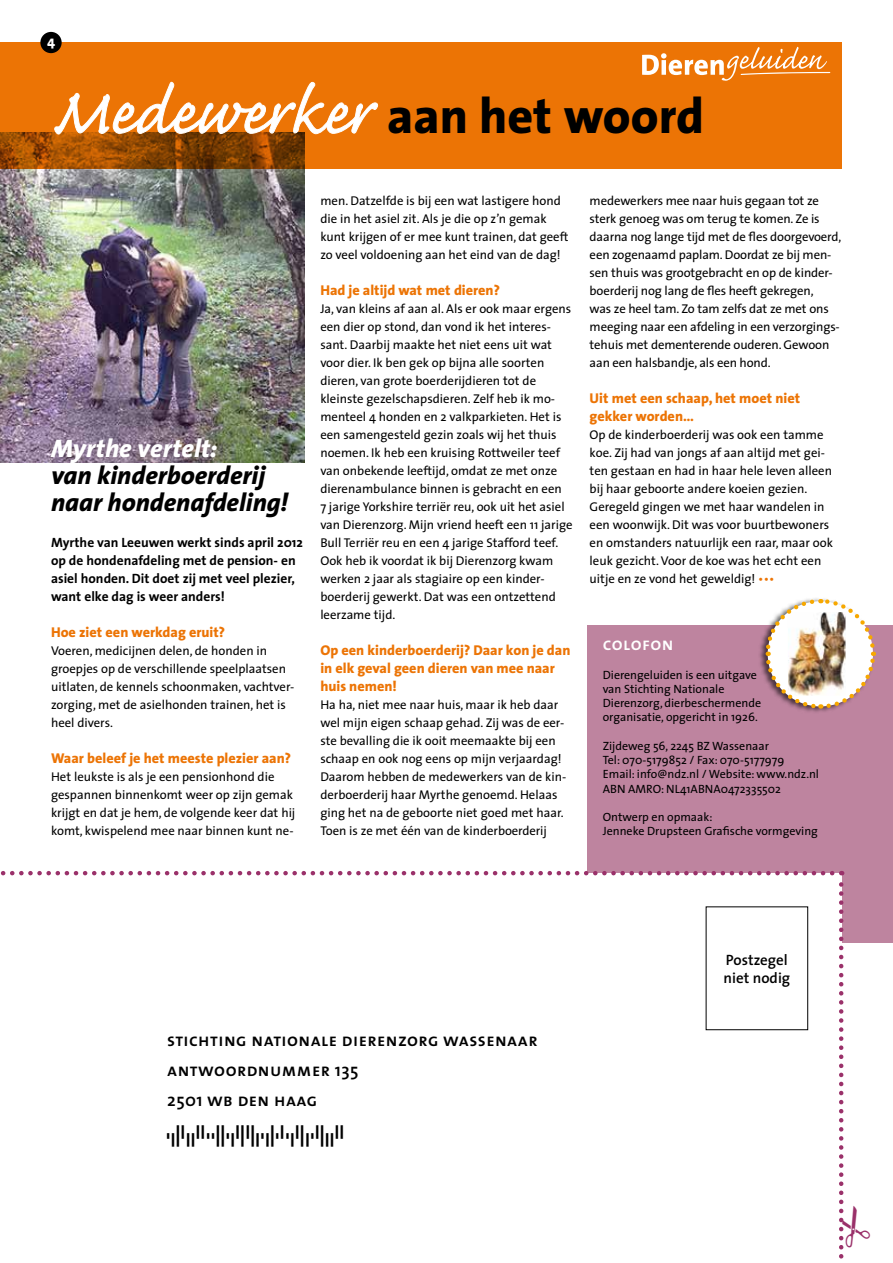
<style>
.page{position:relative;width:893px;height:1263px;background:#fff}
.page>*{position:absolute;margin:0;border:0;box-sizing:border-box;transform-origin:0 0}
.t1{font:800 49.95px "The Sans";color:#000}
.t2{font:italic 800 25.5px/27px "The Sans";color:#000}
.t3{font:italic 800 25.5px "The Sans";color:#fff}
.t4{font:18px/30px "The Sans Semi Bold Caps";letter-spacing:.025em;color:#000}
.t5{font:18px "The Sans Semi Bold Caps";letter-spacing:.025em;color:#fff}
.t6{font:600 15px/18px "The Sans";color:#000}
.t7{font:800 14.25px/18px "The Sans";color:#ec7405}
.t8{font:800 14.25px "The Sans";color:#fff}
.t9{font:700 13.5px/18px "The Sans";color:#000}
.t10{font:12.75px/18px "The Sans";color:#000}
.t11{font:12px/14.2px "The Sans";color:#000}
.s1{font-family:"Caflisch Script";font-weight:400;font-size:83.7px;color:#fff}
.s2{color:#ec7405}
.s3{font-family:"The Sans";font-weight:600}
</style>
<div class="page">
<div style="left:588px;top:625px;width:305px;height:318px;background:#be849f"></div>
<img style="left:0;top:169px;width:304px;height:293px">
<div style="left:0;top:873px;width:841px;height:390px;background:#fff"></div>
<svg style="left:0;top:871px;width:832px;height:4px"></svg>
<div style="left:706px;top:907px;width:102px;height:123px;border:1px solid #000"></div>
<div style="left:0;top:43px;width:842px;height:126px;background:#ec7405"></div>
<svg style="left:642px;top:47px;width:189px;height:34px"></svg>
<svg style="left:54px;top:82px;width:324px;height:53px"></svg>
<div style="left:757px;top:596px;width:119px;height:119px;background:#000;opacity:.6"></div>
<img style="left:763px;top:597px;width:113px;height:114px">
<div style="left:40px;top:32px;width:22px;height:21px;background:#000;border-radius:50%"></div>
<hr style="left:892px;top:274px;width:1px;height:306px;background:#e2ccd7">
<hr style="left:892px;top:133px;width:1px;height:141px;background:#e2ccd7">
<svg style="left:839px;top:871px;width:6px;height:388px"></svg>
<p class="t8" style="left:47px;top:29px;width:9px">4</p>
<h1 class="t1" style="left:51px;top:74px;width:655px"><span class="s1">Medewerker</span> aan het woord</h1>
<h2 class="t3" style="left:51px;top:426px;width:168px">Myrthe vertelt:</h2>
<h2 class="t2" style="left:51px;top:461px;width:239px">van kinderboerderij naar hondenafdeling!</h2>
<p class="t9" style="left:51px;top:533px;width:253px">Myrthe van Leeuwen werkt sinds april 2012 op de hondenafdeling met de pension- en asiel honden. Dit doet zij met veel plezier, want elke dag is weer anders!</p>
<p class="t7" style="left:51px;top:622px;width:176px">Hoe ziet een werkdag eruit?</p>
<p class="t10" style="left:51px;top:641px;width:245px">Voeren, medicijnen delen, de honden in groepjes op de verschillende speelplaatsen uitlaten, de kennels schoonmaken, vachtver&shy;zorging, met de asielhonden trainen, het is heel divers.</p>
<p class="t7" style="left:51px;top:748px;width:241px">Waar beleef je het meeste plezier aan?</p>
<p class="t10" style="left:51px;top:767px;width:246px">Het leukste is als je een pensionhond die gespannen binnenkomt weer op zijn gemak krijgt en dat je hem, de volgende keer dat hij komt, kwispelend mee naar binnen kunt ne-</p>
<p class="t10" style="left:320px;top:191px;width:250px">men. Datzelfde is bij een wat lastigere hond die in het asiel zit. Als je die op z’n gemak kunt krijgen of er mee kunt trainen, dat geeft zo veel voldoening aan het eind van de dag!</p>
<p class="t7" style="left:320px;top:280px;width:181px">Had je altijd wat met dieren?</p>
<p class="t10" style="left:320px;top:299px;width:254px">Ja, van kleins af aan al. Als er ook maar ergens een dier op stond, dan vond ik het interes&shy;sant. Daarbij maakte het niet eens uit wat voor dier. Ik ben gek op bijna alle soorten dieren, van grote boerderijdieren tot de kleinste gezelschapsdieren. Zelf heb ik mo&shy;menteel 4 honden en 2 valkparkieten. Het is een samengesteld gezin zoals wij het thuis noemen. Ik heb een kruising Rottweiler teef van onbekende leeftijd, omdat ze met onze dierenambulance binnen is gebracht en een<br>7 jarige Yorkshire terriër reu, ook uit het asiel van Dierenzorg. Mijn vriend heeft een 11 jarige Bull Terriër reu en een 4 jarige Stafford teef.<br>Ook heb ik voordat ik bij Dierenzorg kwam werken 2 jaar als stagiaire op een kinder&shy;boerderij gewerkt. Dat was een ontzettend leerzame tijd.</p>
<p class="t7" style="left:320px;top:640px;width:252px">Op een kinderboerderij? Daar kon je dan in elk geval geen dieren van mee naar huis nemen!</p>
<p class="t10" style="left:320px;top:695px;width:247px">Ha ha, niet mee naar huis, maar ik heb daar wel mijn eigen schaap gehad. Zij was de eer&shy;ste bevalling die ik ooit meemaakte bij een schaap en ook nog eens op mijn verjaardag!<br>Daarom hebben de medewerkers van de kin&shy;derboerderij haar Myrthe genoemd. Helaas ging het na de geboorte niet goed met haar.<br>Toen is ze met één van de kinderboerderij</p>
<p class="t10" style="left:590px;top:191px;width:253px">medewerkers mee naar huis gegaan tot ze sterk genoeg was om terug te komen. Ze is daarna nog lange tijd met de fles doorgevoerd, een zogenaamd paplam. Doordat ze bij men&shy;sen thuis was grootgebracht en op de kinder&shy;boerderij nog lang de fles heeft gekregen,<br>was ze heel tam. Zo tam zelfs dat ze met ons meeging naar een afdeling in een verzorgings&shy;tehuis met dementerende ouderen. Gewoon aan een halsbandje, als een hond.</p>
<p class="t7" style="left:590px;top:388px;width:212px">Uit met een schaap, het moet niet gekker worden…</p>
<p class="t10" style="left:590px;top:425px;width:245px">Op de kinderboerderij was ook een tamme koe. Zij had van jongs af aan altijd met gei&shy;ten gestaan en had in haar hele leven alleen bij haar geboorte andere koeien gezien.<br>Geregeld gingen we met haar wandelen in een woonwijk. Dit was voor buurtbewoners en omstanders natuurlijk een raar, maar ook leuk gezicht. Voor de koe was het echt een uitje en ze vond het geweldig! <span class="s2">•••</span></p>
<h3 class="t5" style="left:603px;top:629px;width:72px">colofon</h3>
<p class="t11" style="left:603px;top:667px;width:160px">Dierengeluiden is een uitgave van Stichting Nationale<br>Dierenzorg, dierbeschermende organisatie, opgericht in 1926.</p>
<p class="t11" style="left:603px;top:738px;width:218px">Zijdeweg 56, 2245 BZ Wassenaar<br>Tel: 070-5179852 / Fax: 070-5177979<br>Email: info@ndz.nl / Website: www.ndz.nl ABN AMRO: NL41ABNA0472335502</p>
<p class="t11" style="left:603px;top:809px;width:217px">Ontwerp en opmaak:<br>Jenneke Drupsteen Grafische vormgeving</p>
<h3 class="t4" style="left:167px;top:1024px;width:372px">stichting nationale dierenzorg wassenaar antwoordnummer <span class="s3">135<br>2501</span> wb den haag</h3>
<p class="t6" style="left:723px;top:950px;width:68px">Postzegel niet nodig</p>
</div>
